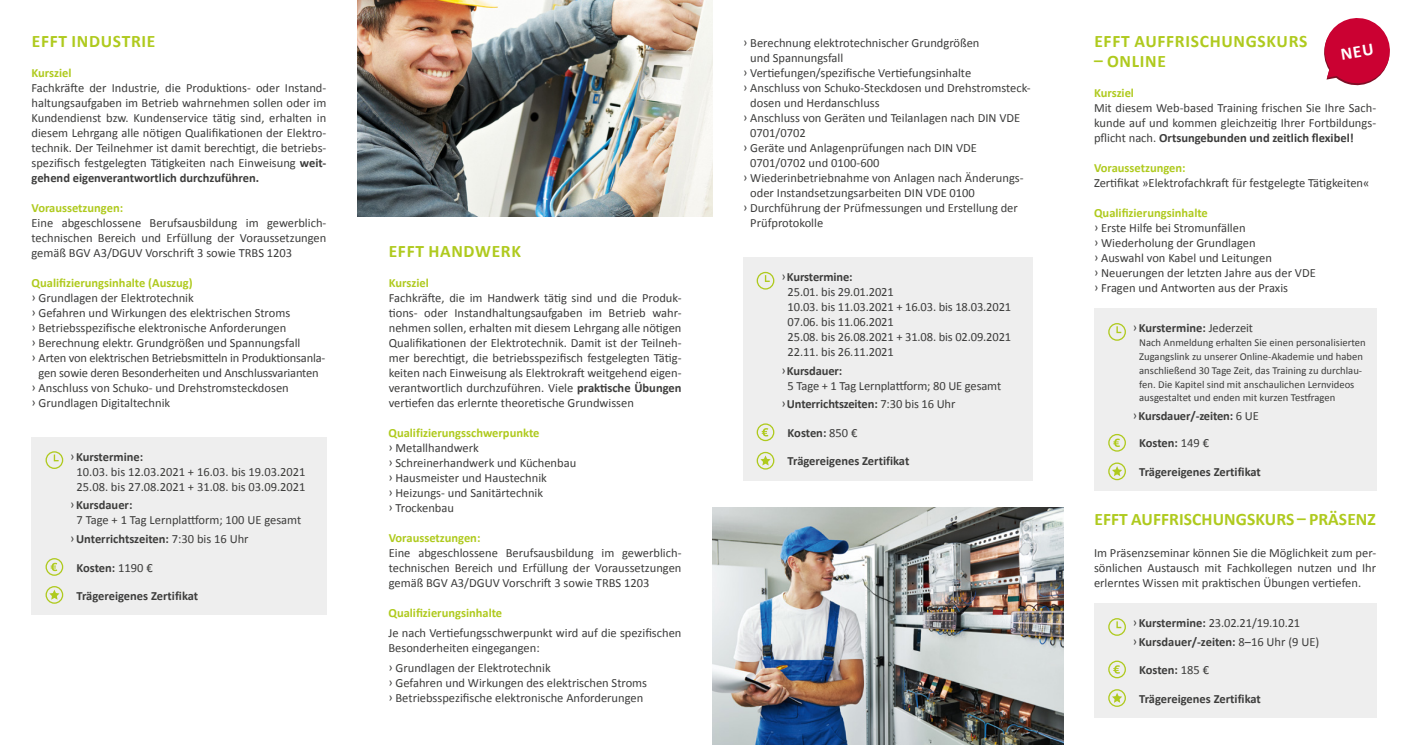
<style>
.page{position:relative;width:1407px;height:745px;background:#fff}
.page>*{position:absolute;margin:0;border:0;box-sizing:border-box;transform-origin:0 0}
.t1{font:700 17.5px "Calibri";letter-spacing:.04em;color:#afca1e}
.t2{font:700 17.5px "Calibri";letter-spacing:.005em;color:#afca1e}
.t3{font:12.5px/15px "Calibri";color:#3d3d3c}
.t4{font:700 12.5px "Calibri";letter-spacing:-.01em;color:#3d3d3c}
.t5{font:700 12.5px "Calibri";color:#afca1e}
.t6{font:10.62px/13.8px "Calibri";color:#3d3d3c}
.s1{font-weight:700}
.s2{font-weight:400}
</style>
<div class="page">
<img style="left:712px;top:507px;width:351px;height:237px">
<div style="left:31px;top:437px;width:295px;height:177px;background:#eee"></div>
<svg style="left:46px;top:451px;width:17px;height:17px"></svg>
<svg style="left:46px;top:558px;width:17px;height:17px"></svg>
<svg style="left:46px;top:586px;width:17px;height:17px"></svg>
<div style="left:743px;top:257px;width:289px;height:223px;background:#eee"></div>
<svg style="left:756px;top:272px;width:18px;height:17px"></svg>
<svg style="left:756px;top:423px;width:18px;height:18px"></svg>
<svg style="left:756px;top:451px;width:18px;height:18px"></svg>
<img style="left:358px;top:0;width:354px;height:217px">
<div style="left:1094px;top:308px;width:282px;height:182px;background:#eee"></div>
<svg style="left:1108px;top:323px;width:18px;height:17px"></svg>
<svg style="left:1108px;top:434px;width:18px;height:17px"></svg>
<svg style="left:1108px;top:462px;width:18px;height:18px"></svg>
<div style="left:1094px;top:602px;width:282px;height:115px;background:#eee"></div>
<svg style="left:1108px;top:618px;width:18px;height:17px"></svg>
<svg style="left:1108px;top:660px;width:18px;height:18px"></svg>
<svg style="left:1108px;top:689px;width:18px;height:17px"></svg>
<svg style="left:1324px;top:18px;width:66px;height:68px"></svg>
<h1 class="t1" style="left:32px;top:30px;width:125px">EFFT INDUSTRIE</h1>
<h1 class="t1" style="left:1094px;top:30px;width:214px">EFFT AUFFRISCHUNGSKURS</h1>
<h1 class="t1" style="left:1094px;top:50px;width:73px">– ONLINE</h1>
<p class="t3" style="left:743px;top:35px;width:238px">ͧ Berechnung elektrotechnischer Grundgrößen</p>
<p class="t3" style="left:750px;top:50px;width:95px">und Spannungsfall</p>
<p class="t3" style="left:743px;top:65px;width:230px">ͧ Vertiefungen/spezifische Vertiefungsinhalte</p>
<p class="t3" style="left:743px;top:80px;width:289px">ͧ Anschluss von Schuko-Steckdosen und Drehstromsteck-</p>
<p class="t3" style="left:750px;top:95px;width:131px">dosen und Herdanschluss</p>
<p class="t3" style="left:743px;top:110px;width:279px">ͧ Anschluss von Geräten und Teilanlagen nach DIN VDE</p>
<p class="t3" style="left:750px;top:125px;width:57px">0701/0702</p>
<p class="t3" style="left:743px;top:140px;width:235px">ͧ Geräte und Anlagenprüfungen nach DIN VDE</p>
<p class="t3" style="left:750px;top:155px;width:131px">0701/0702 und 0100-600</p>
<p class="t3" style="left:743px;top:170px;width:282px">ͧ Wiederinbetriebnahme von Anlagen nach Änderungs-</p>
<p class="t3" style="left:750px;top:185px;width:226px">oder Instandsetzungsarbeiten DIN VDE 0100</p>
<p class="t3" style="left:743px;top:200px;width:276px">ͧ Durchführung der Prüfmessungen und Erstellung der</p>
<p class="t3" style="left:750px;top:215px;width:74px">Prüfprotokolle</p>
<p class="t5" style="left:32px;top:64px;width:41px">Kursziel</p>
<p class="t3" style="left:32px;top:80px;width:296px;text-align:justify">Fachkräfte der Industrie, die Produktions- oder Instand&shy;haltungsaufgaben im Betrieb wahrnehmen sollen oder im Kundendienst bzw. Kundenservice tätig sind, erhalten in diesem Lehrgang alle nötigen Qualifikationen der Elektro&shy;technik. Der Teilnehmer ist damit berechtigt, die betriebs&shy;spezifisch festgelegten Tätigkeiten nach Einweisung <span class="s1">weit&shy;gehend eigenverantwortlich durchzuführen.</span></p>
<p class="t5" style="left:1094px;top:84px;width:41px">Kursziel</p>
<p class="t3" style="left:1094px;top:100px;width:284px;text-align:justify">Mit diesem Web-based Training frischen Sie Ihre Sach&shy;kunde auf und kommen gleichzeitig Ihrer Fortbildungs&shy;pflicht nach. <span class="s1">Ortsungebunden und zeitlich flexibel!</span></p>
<p class="t5" style="left:1094px;top:159px;width:93px">Voraussetzungen:</p>
<p class="t3" style="left:1094px;top:175px;width:277px">Zertifikat »Elektrofachkraft für festgelegte Tätigkeiten«</p>
<p class="t5" style="left:32px;top:199px;width:93px">Voraussetzungen:</p>
<p class="t3" style="left:32px;top:215px;width:296px;text-align:justify">Eine abgeschlossene Berufsausbildung im gewerblich&shy;technischen Bereich und Erfüllung der Voraussetzungen gemäß BGV A3/DGUV Vorschrift 3 sowie TRBS 1203</p>
<p class="t5" style="left:1094px;top:204px;width:115px">Qualifizierungsinhalte</p>
<p class="t3" style="left:1094px;top:220px;width:223px">ͧ Erste Hilfe bei Stromunfällen<br>ͧ Wiederholung der Grundlagen<br>ͧ Auswahl von Kabel und Leitungen<br>ͧ Neuerungen der letzten Jahre aus der VDE ͧ Fragen und Antworten aus der Praxis</p>
<h1 class="t1" style="left:389px;top:239px;width:134px">EFFT HANDWERK</h1>
<p class="t5" style="left:389px;top:274px;width:41px">Kursziel</p>
<p class="t3" style="left:389px;top:290px;width:294px;text-align:justify">Fachkräfte, die im Handwerk tätig sind und die Produk&shy;tions- oder Instandhaltungsaufgaben im Betrieb wahr&shy;nehmen sollen, erhalten mit diesem Lehrgang alle nötigen Qualifikationen der Elektrotechnik. Damit ist der Teilneh&shy;mer berechtigt, die betriebsspezifisch festgelegten Tätig&shy;keiten nach Einweisung als Elektrokraft weitgehend eigen&shy;verantwortlich durchzuführen. Viele <span class="s1">praktische Übungen </span>vertiefen das erlernte theoretische Grundwissen</p>
<p class="t3" style="left:787px;top:269px;width:225px;text-indent:-6px">ͧ<span class="s1">Kurstermine:<br></span>25.01. bis 29.01.2021<br>10.03. bis 11.03.2021 + 16.03. bis 18.03.2021<br>07.06. bis 11.06.2021<br>25.08. bis 26.08.2021 + 31.08. bis 02.09.2021<br>22.11. bis 26.11.2021</p>
<p class="t3" style="left:787px;top:363px;width:215px;text-indent:-6px">ͧ<span class="s1">Kursdauer:<br></span>5 Tage + 1 Tag Lernplattform; 80 UE gesamt</p>
<p class="t4" style="left:781px;top:396px;width:175px"><span class="s2">ͧ</span>Unterrichtszeiten: <span class="s2">7:30 bis 16 Uhr</span></p>
<p class="t4" style="left:787px;top:424px;width:71px">Kosten: <span class="s2">850 €</span></p>
<p class="t4" style="left:787px;top:453px;width:123px">Trägereigenes Zertifikat</p>
<p class="t5" style="left:32px;top:274px;width:163px">Qualifizierungsinhalte (Auszug)</p>
<p class="t3" style="left:32px;top:290px;width:164px">ͧ Grundlagen der Elektrotechnik</p>
<p class="t3" style="left:32px;top:305px;width:260px">ͧ Gefahren und Wirkungen des elektrischen Stroms</p>
<p class="t3" style="left:32px;top:320px;width:256px">ͧ Betriebsspezifische elektronische Anforderungen</p>
<p class="t3" style="left:32px;top:335px;width:270px">ͧ Berechnung elektr. Grundgrößen und Spannungsfall</p>
<p class="t3" style="left:32px;top:350px;width:295px">ͧ Arten von elektrischen Betriebsmitteln in Produktionsanla-</p>
<p class="t3" style="left:39px;top:365px;width:282px">gen sowie deren Besonderheiten und Anschlussvarianten</p>
<p class="t3" style="left:32px;top:380px;width:259px">ͧ Anschluss von Schuko- und Drehstromsteckdosen</p>
<p class="t3" style="left:32px;top:395px;width:140px">ͧ Grundlagen Digitaltechnik</p>
<p class="t4" style="left:1133px;top:320px;width:122px"><span class="s2">ͧ</span>Kurstermine: <span class="s2">Jederzeit</span></p>
<p class="t6" style="left:1139px;top:335px;width:228px">Nach Anmeldung erhalten Sie einen personalisierten Zugangslink zu unserer Online-Akademie und haben anschließend 30 Tage Zeit, das Training zu durchlau&shy;fen. Die Kapitel sind mit anschaulichen Lernvideos ausgestaltet und enden mit kurzen Testfragen</p>
<p class="t4" style="left:1133px;top:407px;width:127px"><span class="s2">ͧ</span>Kursdauer/-zeiten: <span class="s2">6 UE</span></p>
<p class="t4" style="left:1139px;top:435px;width:71px">Kosten: <span class="s2">149 €</span></p>
<p class="t4" style="left:1139px;top:463px;width:123px">Trägereigenes Zertifikat</p>
<p class="t5" style="left:388px;top:424px;width:153px">Qualifizierungsschwerpunkte</p>
<p class="t3" style="left:388px;top:440px;width:189px">ͧ Metallhandwerk<br>ͧ Schreinerhandwerk und Küchenbau ͧ Hausmeister und Haustechnik<br>ͧ Heizungs- und Sanitärtechnik<br>ͧ Trockenbau</p>
<p class="t3" style="left:76px;top:448px;width:231px;text-indent:-6px">ͧ<span class="s1">Kurstermine:<br></span>10.03. bis 12.03.2021 + 16.03. bis 19.03.2021<br>25.08. bis 27.08.2021 + 31.08. bis 03.09.2021</p>
<p class="t3" style="left:76px;top:497px;width:226px;text-indent:-6px">ͧ<span class="s1">Kursdauer:<br></span>7 Tage + 1 Tag Lernplattform; 100 UE gesamt</p>
<p class="t4" style="left:70px;top:530px;width:180px"><span class="s2">ͧ</span>Unterrichtszeiten: <span class="s2">7:30 bis 16 Uhr</span></p>
<p class="t4" style="left:77px;top:559px;width:78px">Kosten: <span class="s2">1190 €</span></p>
<p class="t4" style="left:77px;top:587px;width:123px">Trägereigenes Zertifikat</p>
<h1 class="t2" style="left:1094px;top:508px;width:283px">EFFT AUFFRISCHUNGSKURS – PRÄSENZ</h1>
<p class="t5" style="left:389px;top:529px;width:93px">Voraussetzungen:</p>
<p class="t3" style="left:389px;top:545px;width:294px;text-align:justify">Eine abgeschlossene Berufsausbildung im gewerblich&shy;technischen Bereich und Erfüllung der Voraussetzungen gemäß BGV A3/DGUV Vorschrift 3 sowie TRBS 1203</p>
<p class="t3" style="left:1094px;top:545px;width:284px;text-align:justify">Im Präsenzseminar können Sie die Möglichkeit zum per&shy;sönlichen Austausch mit Fachkollegen nutzen und Ihr erlerntes Wissen mit praktischen Übungen vertiefen.</p>
<p class="t5" style="left:388px;top:604px;width:115px">Qualifizierungsinhalte</p>
<p class="t3" style="left:388px;top:625px;width:295px">Je nach Vertiefungsschwerpunkt wird auf die spezifischen<br>Besonderheiten eingegangen:</p>
<p class="t3" style="left:388px;top:660px;width:260px">ͧ Grundlagen der Elektrotechnik<br>ͧ Gefahren und Wirkungen des elektrischen Stroms ͧ Betriebsspezifische elektronische Anforderungen</p>
<p class="t3" style="left:1133px;top:613px;width:188px;line-height:18.5px">ͧ<span class="s1">Kurstermine:</span> 23.02.21/19.10.21 ͧ<span class="s1">Kursdauer/-zeiten:</span> 8–16 Uhr (9 UE)</p>
<p class="t4" style="left:1139px;top:661px;width:71px">Kosten: <span class="s2">185 €</span></p>
<p class="t4" style="left:1139px;top:690px;width:123px">Trägereigenes Zertifikat</p>
</div>
